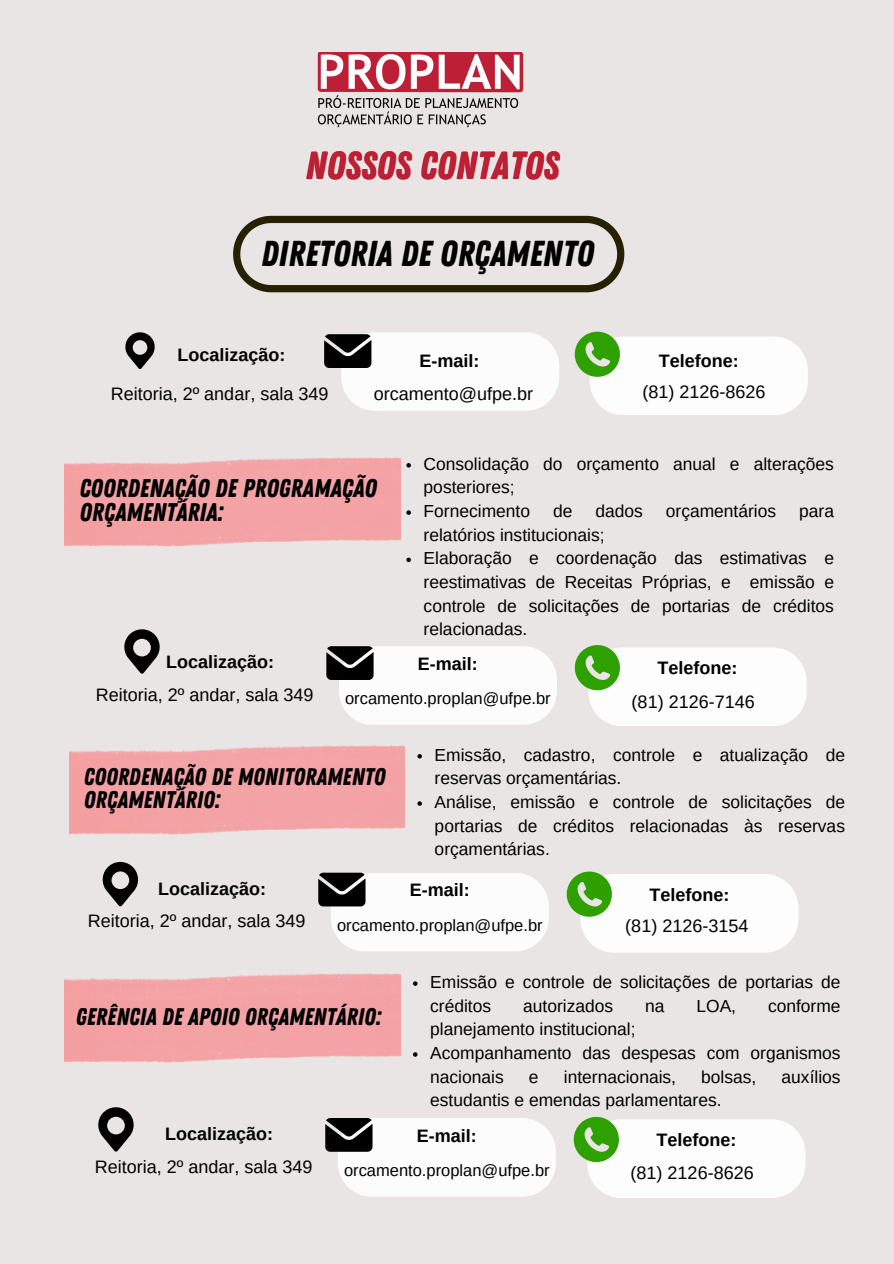
<style>
.page{position:relative;width:894px;height:1264px;background:#fff}
.page>*{position:absolute;margin:0;border:0;box-sizing:border-box;transform-origin:0 0}
.t1{font:39px "Zing Rust Base";color:#bd2035}
.t2{font:36px "Zing Rust Base";color:#000}
.t3{font:25.5px/23.7px "Zing Rust Base";color:#000}
.t4{font:24px/22.5px "Zing Rust Base";color:#000}
.t5{font:18px "Arimo";color:#000}
.t6{font:700 18px "Arimo";color:#000}
.t7{font:17.4px/23.7px "Arimo";color:#000}
.t8{font:16.5px "Arimo";color:#000}
</style>
<div class="page">
<div style="left:0;top:0;width:893px;height:1263px;background:#eae5e5"></div>
<svg style="left:574px;top:332px;width:233px;height:83px;background:#ebf3e7"></svg>
<svg style="left:125px;top:332px;width:30px;height:37px"></svg>
<div style="left:133px;top:340px;width:14px;height:15px;background:#eae5e5;border-radius:50%"></div>
<svg style="left:324px;top:332px;width:235px;height:79px;background:#e7e7e7"></svg>
<svg style="left:406px;top:463px;width:5px;height:4px"></svg>
<svg style="left:406px;top:510px;width:5px;height:5px"></svg>
<svg style="left:406px;top:557px;width:5px;height:5px"></svg>
<svg style="left:574px;top:645px;width:232px;height:81px;background:#ebf3e7"></svg>
<svg style="left:326px;top:646px;width:231px;height:79px;background:#e7e7e7"></svg>
<img style="left:65px;top:457px;width:335px;height:89px">
<svg style="left:124px;top:629px;width:36px;height:45px"></svg>
<div style="left:133px;top:638px;width:18px;height:18px;background:#eae5e5;border-radius:50%"></div>
<img style="left:317px;top:53px;width:207px;height:75px">
<svg style="left:233px;top:216px;width:391px;height:76px"></svg>
<svg style="left:417px;top:754px;width:5px;height:4px"></svg>
<svg style="left:417px;top:801px;width:5px;height:4px"></svg>
<svg style="left:566px;top:871px;width:232px;height:81px;background:#ebf3e7"></svg>
<svg style="left:318px;top:872px;width:230px;height:79px;background:#e7e6e6"></svg>
<img style="left:69px;top:745px;width:336px;height:89px">
<svg style="left:102px;top:861px;width:37px;height:45px"></svg>
<div style="left:111px;top:871px;width:18px;height:18px;background:#eae5e5;border-radius:50%"></div>
<svg style="left:413px;top:981px;width:4px;height:4px"></svg>
<svg style="left:413px;top:1052px;width:4px;height:4px"></svg>
<svg style="left:573px;top:1116px;width:232px;height:81px;background:#ebf3e7"></svg>
<svg style="left:325px;top:1118px;width:230px;height:78px;background:#e7e6e6"></svg>
<img style="left:65px;top:973px;width:335px;height:89px">
<svg style="left:98px;top:1107px;width:36px;height:44px"></svg>
<div style="left:107px;top:1116px;width:18px;height:18px;background:#eae5e5;border-radius:50%"></div>
<h1 class="t1" style="left:305px;top:143px;width:255px">NOSSOS CONTATOS</h1>
<p class="t2" style="left:261px;top:233px;width:334px">DIRETORIA DE ORÇAMENTO</p>
<p class="t6" style="left:177px;top:345px;width:109px">Localização:</p>
<h2 class="t5" style="left:111px;top:383px;width:219px">Reitoria, 2º andar, sala 349</h2>
<h1 class="t6" style="left:419px;top:351px;width:61px">E-mail:</h1>
<p class="t6" style="left:658px;top:351px;width:81px">Telefone:</p>
<p class="t5" style="left:374px;top:383px;width:161px">orcamento@ufpe.br</p>
<h4 class="t5" style="left:642px;top:381px;width:124px">(81) 2126-8626</h4>
<p class="t3" style="left:79px;top:477px;width:298px">COORDENAÇÃO DE PROGRAMAÇÃO<br>ORÇAMENTÁRIA:</p>
<h4 class="t7" style="left:423px;top:452px;width:412px">Consolidação do orçamento anual e alterações posteriores;</h4>
<p class="t7" style="left:423px;top:499px;width:108px">Fornecimento</p>
<p class="t7" style="left:553px;top:499px;width:21px">de</p>
<p class="t7" style="left:595px;top:499px;width:49px">dados</p>
<p class="t7" style="left:665px;top:499px;width:112px">orçamentários</p>
<p class="t7" style="left:799px;top:499px;width:36px">para</p>
<p class="t7" style="left:423px;top:523px;width:182px">relatórios institucionais;</p>
<p class="t7" style="left:423px;top:546px;width:412px;text-align:justify">Elaboração e coordenação das estimativas e reestimativas de Receitas Próprias, e emissão e controle de solicitações de portarias de créditos relacionadas.</p>
<h4 class="t6" style="left:166px;top:652px;width:109px">Localização:</h4>
<p class="t6" style="left:657px;top:658px;width:81px">Telefone:</p>
<p class="t5" style="left:631px;top:691px;width:125px">(81) 2126-7146</p>
<p class="t6" style="left:418px;top:653px;width:61px">E-mail:</p>
<p class="t8" style="left:345px;top:689px;width:207px">orcamento.proplan@ufpe.br</p>
<p class="t5" style="left:96px;top:684px;width:219px">Reitoria, 2º andar, sala 349</p>
<p class="t4" style="left:84px;top:766px;width:303px">COORDENAÇÃO DE MONITORAMENTO<br>ORÇAMENTÁRIO:</p>
<p class="t7" style="left:434px;top:743px;width:412px">Emissão, cadastro, controle e atualização de reservas orçamentárias.</p>
<h4 class="t7" style="left:434px;top:790px;width:412px;text-align:justify">Análise, emissão e controle de solicitações de portarias de créditos relacionadas às reservas orçamentárias.</h4>
<p class="t6" style="left:158px;top:878px;width:109px">Localização:</p>
<h4 class="t6" style="left:649px;top:884px;width:81px">Telefone:</h4>
<h4 class="t5" style="left:625px;top:915px;width:125px">(81) 2126-3154</h4>
<p class="t6" style="left:409px;top:880px;width:61px">E-mail:</p>
<p class="t8" style="left:337px;top:915px;width:207px">orcamento.proplan@ufpe.br</p>
<p class="t5" style="left:88px;top:910px;width:219px">Reitoria, 2º andar, sala 349</p>
<h4 class="t4" style="left:76px;top:1005px;width:307px">GERÊNCIA DE APOIO ORÇAMENTÁRIO:</h4>
<p class="t7" style="left:430px;top:970px;width:412px">Emissão e controle de solicitações de portarias de créditos</p>
<p class="t7" style="left:523px;top:993px;width:91px">autorizados</p>
<p class="t7" style="left:645px;top:993px;width:21px">na</p>
<p class="t7" style="left:696px;top:993px;width:41px">LOA,</p>
<p class="t7" style="left:767px;top:993px;width:74px">conforme</p>
<p class="t7" style="left:430px;top:1017px;width:207px">planejamento institucional;</p>
<h3 class="t7" style="left:430px;top:1041px;width:412px">Acompanhamento das despesas com organismos nacionais</h3>
<h3 class="t7" style="left:529px;top:1064px;width:11px">e</h3>
<h3 class="t7" style="left:563px;top:1064px;width:114px">internacionais,</h3>
<h3 class="t7" style="left:701px;top:1064px;width:57px">bolsas,</h3>
<h3 class="t7" style="left:781px;top:1064px;width:61px">auxílios</h3>
<h3 class="t7" style="left:430px;top:1088px;width:293px">estudantis e emendas parlamentares.</h3>
<p class="t6" style="left:165px;top:1123px;width:109px">Localização:</p>
<p class="t6" style="left:656px;top:1129px;width:81px">Telefone:</p>
<p class="t5" style="left:630px;top:1163px;width:125px">(81) 2126-8626</p>
<h4 class="t6" style="left:417px;top:1125px;width:61px">E-mail:</h4>
<p class="t8" style="left:344px;top:1161px;width:207px">orcamento.proplan@ufpe.br</p>
<p class="t5" style="left:95px;top:1156px;width:219px">Reitoria, 2º andar, sala 349</p>
</div>
